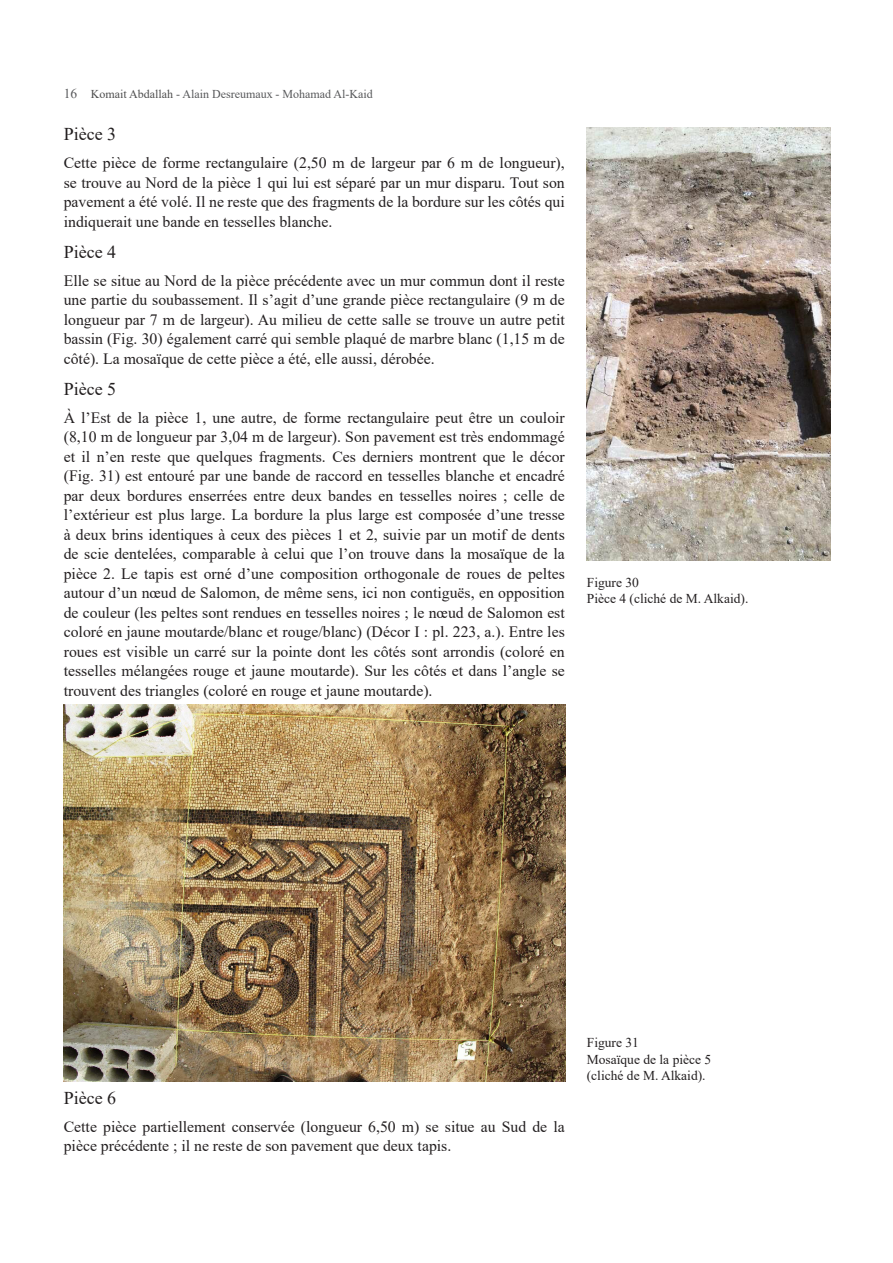
<style>
.page{position:relative;width:893px;height:1263px;background:#fff}
.page>*{position:absolute;margin:0;border:0;box-sizing:border-box;transform-origin:0 0}
.JMR_Arabaşlık_2{font:18px "Times New Roman";color:#231f20}
.JMR_Metin{font:15.75px/19.5px "Times New Roman";color:#231f20;text-align:justify}
.JMR_Resimaltı{font:13.5px "Times New Roman";color:#231f20}
.JMR_Sayfa_Üst_Başlık{font:12px "Times New Roman";color:#57585a}
.s1{font-size:13.5px}
.s2{color:#4e4e4e}
</style>
<div class="page">
<img style="left:587px;top:128px;width:243px;height:433px">
<img style="left:64px;top:705px;width:502px;height:376px">
<p class="JMR_Sayfa_Üst_Başlık" style="left:64px;top:85px;width:311px"><span class="s1">16</span> <span class="s2">Komait Abdallah</span> - Alain Desreumaux - Mohamad Al-Kaid</p>
<p class="JMR_Arabaşlık_2" style="left:64px;top:121px;width:54px">Pièce 3</p>
<p class="JMR_Metin" style="left:64px;top:153px;width:503px">Cette pièce de forme rectangulaire (2,50 m de largeur par 6 m de longueur), se trouve au Nord de la pièce 1 qui lui est séparé par un mur disparu. Tout son pavement a été volé. Il ne reste que des fragments de la bordure sur les côtés qui indiquerait une bande en tesselles blanche.</p>
<p class="JMR_Arabaşlık_2" style="left:64px;top:239px;width:54px">Pièce 4</p>
<p class="JMR_Metin" style="left:64px;top:270px;width:503px">Elle se situe au Nord de la pièce précédente avec un mur commun dont il reste une partie du soubassement. Il s’agit d’une grande pièce rectangulaire (9 m de longueur par 7 m de largeur). Au milieu de cette salle se trouve un autre petit bassin (Fig. 30) également carré qui semble plaqué de marbre blanc (1,15 m de côté). La mosaïque de cette pièce a été, elle aussi, dérobée.</p>
<p class="JMR_Arabaşlık_2" style="left:64px;top:376px;width:54px">Pièce 5</p>
<p class="JMR_Metin" style="left:64px;top:407px;width:503px">À l’Est de la pièce 1, une autre, de forme rectangulaire peut être un couloir (8,10 m de longueur par 3,04 m de largeur). Son pavement est très endommagé et il n’en reste que quelques fragments. Ces derniers montrent que le décor (Fig. 31) est entouré par une bande de raccord en tesselles blanche et encadré par deux bordures enserrées entre deux bandes en tesselles noires ; celle de l’extérieur est plus large. La bordure la plus large est composée d’une tresse à deux brins identiques à ceux des pièces 1 et 2, suivie par un motif de dents de scie dentelées, comparable à celui que l’on trouve dans la mosaïque de la pièce 2. Le tapis est orné d’une composition orthogonale de roues de peltes autour d’un nœud de Salomon, de même sens, ici non contiguës, en opposition de couleur (les peltes sont rendues en tesselles noires ; le nœud de Salomon est coloré en jaune moutarde/blanc et rouge/blanc) (Décor I : pl. 223, a.). Entre les roues est visible un carré sur la pointe dont les côtés sont arrondis (coloré en tesselles mélangées rouge et jaune moutarde). Sur les côtés et dans l’angle se trouvent des triangles (coloré en rouge et jaune moutarde).</p>
<p class="JMR_Resimaltı" style="left:587px;top:573px;width:54px">Figure 30</p>
<p class="JMR_Resimaltı" style="left:587px;top:589px;width:163px">Pièce 4 (cliché de M. Alkaid).</p>
<p class="JMR_Arabaşlık_2" style="left:64px;top:1085px;width:54px">Pièce 6</p>
<p class="JMR_Metin" style="left:64px;top:1116px;width:503px">Cette pièce partiellement conservée (longueur 6,50 m) se situe au Sud de la pièce précédente ; il ne reste de son pavement que deux tapis.</p>
<p class="JMR_Resimaltı" style="left:587px;top:1033px;width:54px">Figure 31</p>
<p class="JMR_Resimaltı" style="left:587px;top:1050px;width:126px">Mosaïque de la pièce 5</p>
<p class="JMR_Resimaltı" style="left:587px;top:1066px;width:120px">(cliché de M. Alkaid).</p>
</div>
